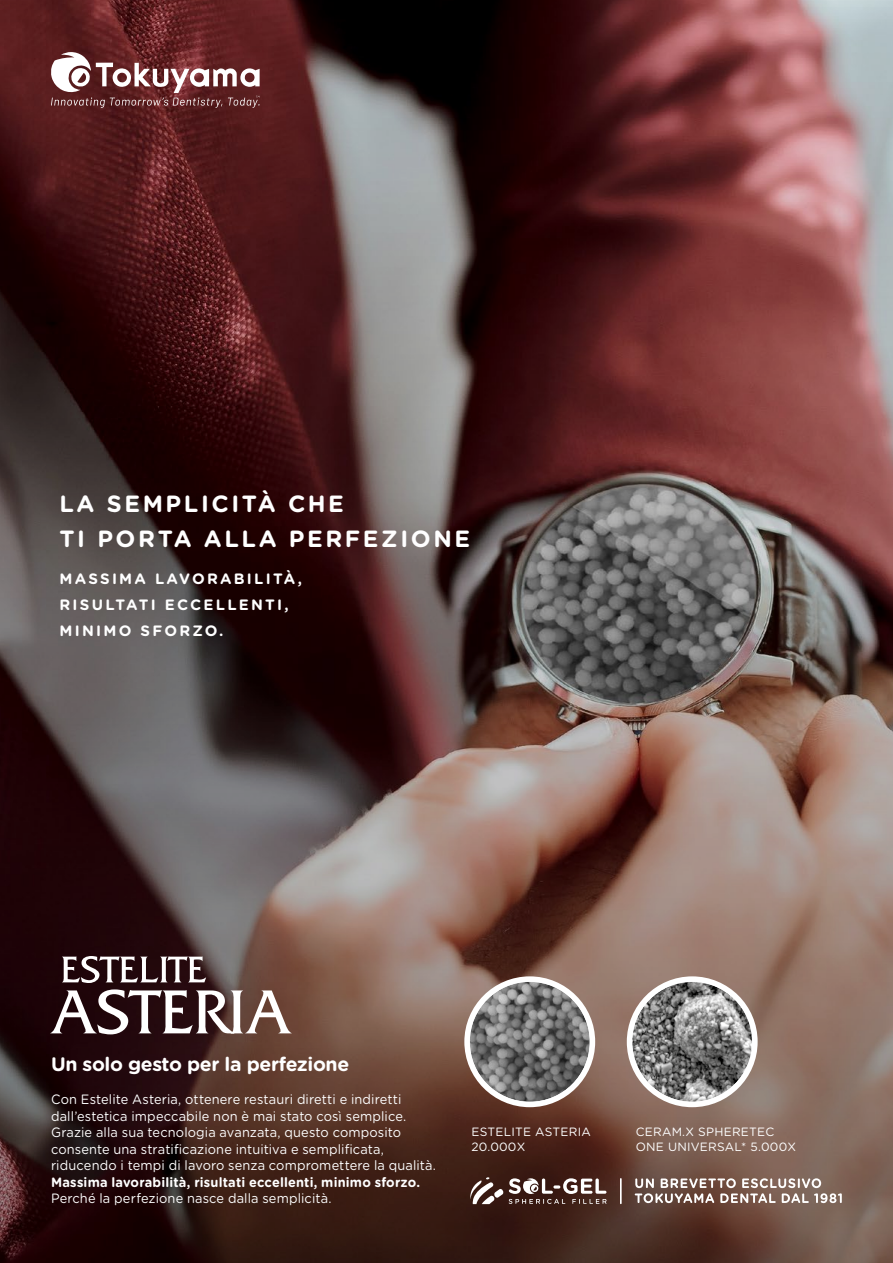
<style>
.page{position:relative;width:893px;height:1263px;background:#fff}
.page>*{position:absolute;margin:0;border:0;box-sizing:border-box;transform-origin:0 0}
.t1{font:700 23.4px/35px "Gotham Rounded";letter-spacing:.11em;color:#fff}
.t2{font:700 19.5px "Gotham Rounded";letter-spacing:-.02em;color:#fff}
.t3{font:700 15px/26.4px "Gotham Rounded";letter-spacing:.15em;color:#fff}
.t4{font:13.5px/16.5px "Gotham Rounded";letter-spacing:.01em;color:#fff;scale:.95 1}
.t5{font:700 13.5px "Gotham Rounded";letter-spacing:.01em;color:#fff;scale:.95 1}
.t6{font:12px/15px "Gotham Rounded";letter-spacing:.02em;color:#fff}
</style>
<div class="page">
<img style="left:0;top:0;width:893px;height:1263px">
<div style="left:467px;top:979px;width:125px;height:125px;background:#fff;border-radius:50%"></div>
<img style="left:470px;top:982px;width:120px;height:120px;border-radius:60px">
<div style="left:464px;top:976px;width:131px;height:131px;border:5px solid #fff;border-radius:50%"></div>
<div style="left:629px;top:979px;width:126px;height:125px;background:#fff;border-radius:50%"></div>
<img style="left:632px;top:982px;width:120px;height:120px;border-radius:60px">
<div style="left:627px;top:976px;width:131px;height:131px;border:5px solid #fff;border-radius:50%"></div>
<svg style="left:51px;top:52px;width:209px;height:56px"></svg>
<svg style="left:635px;top:1178px;width:207px;height:25px"></svg>
<svg style="left:469px;top:1177px;width:153px;height:27px"></svg>
<svg style="left:50px;top:989px;width:242px;height:45px"></svg>
<svg style="left:62px;top:956px;width:144px;height:27px"></svg>
<h1 class="t1" style="left:60px;top:485px;width:412px">LA SEMPLICITÀ CHE<br>TI PORTA ALLA PERFEZIONE</h1>
<p class="t3" style="left:60px;top:564px;width:244px">MASSIMA LAVORABILITÀ,<br>RISULTATI ECCELLENTI,<br>MINIMO SFORZO.</p>
<h2 class="t2" style="left:51px;top:1050px;width:300px">Un solo gesto per la perfezione</h2>
<p class="t4" style="left:51px;top:1091px;width:407px">Con Estelite Asteria, ottenere restauri diretti e indiretti dall’estetica impeccabile non è mai stato così semplice.<br>Grazie alla sua tecnologia avanzata, questo composito consente una stratificazione intuitiva e semplificata, riducendo i tempi di lavoro senza compromettere la qualità.</p>
<p class="t5" style="left:51px;top:1172px;width:390px">Massima lavorabilità, risultati eccellenti, minimo sforzo.</p>
<p class="t4" style="left:51px;top:1190px;width:297px">Perché la perfezione nasce dalla semplicità.</p>
<p class="t6" style="left:471px;top:1124px;width:121px">ESTELITE ASTERIA<br>20.000X</p>
<p class="t6" style="left:636px;top:1124px;width:162px">CERAM.X SPHERETEC<br>ONE UNIVERSAL* 5.000X</p>
</div>
